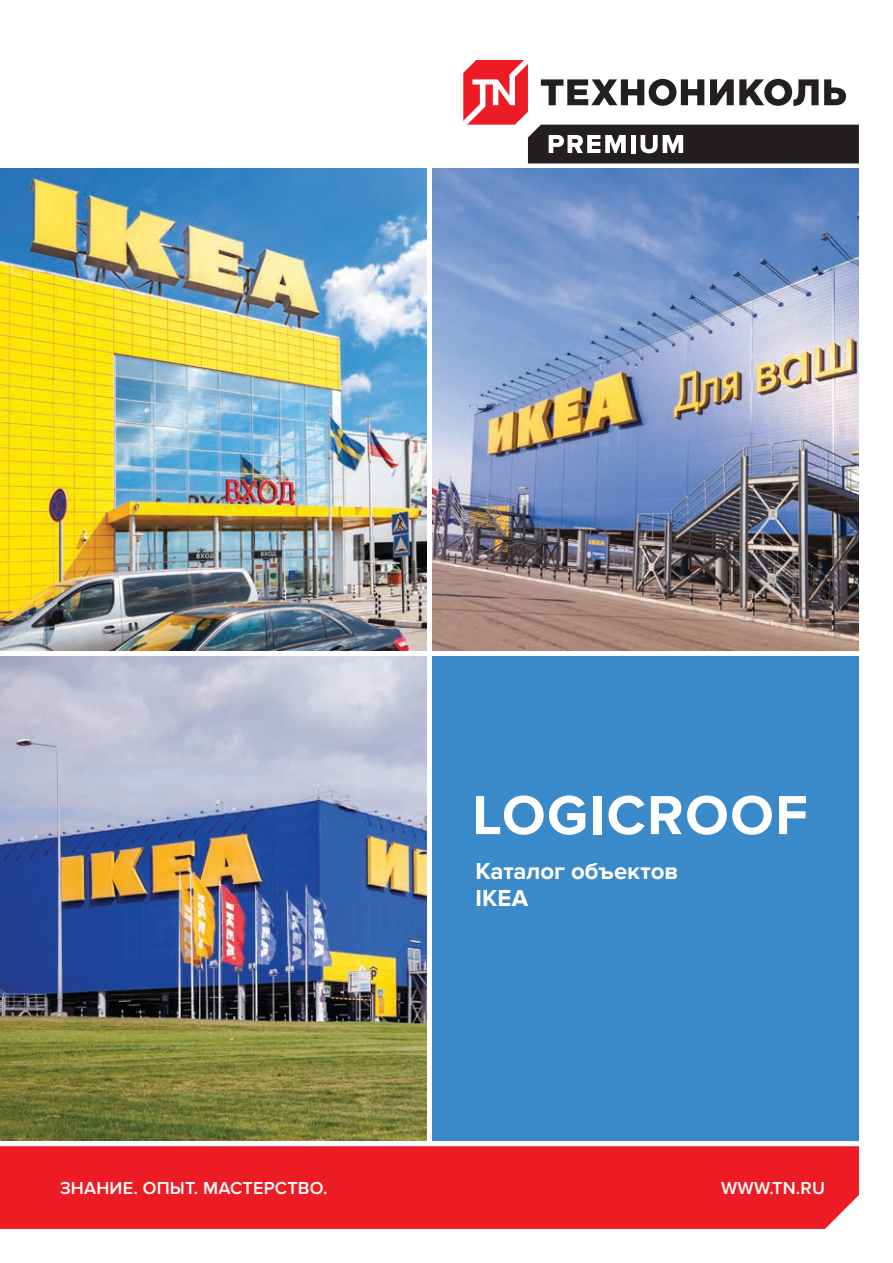
<style>
.page{position:relative;width:893px;height:1263px;background:#fff}
.page>*{position:absolute;margin:0;border:0;box-sizing:border-box;transform-origin:0 0}
.t1{font:700 57px "Proxima Nova";letter-spacing:.025em;color:#fff}
.t2{font:700 24px/27px "Proxima Nova";letter-spacing:-.005em;color:#fff}
.t3{font:600 18px "Proxima Nova";letter-spacing:.01em;color:#fff}
</style>
<div class="page">
<div style="left:0;top:1146px;width:859px;height:83px;background:#ed1c24"></div>
<div style="left:432px;top:656px;width:427px;height:484px;background:#3a89c9"></div>
<img style="left:0;top:169px;width:426px;height:482px">
<img style="left:0;top:656px;width:426px;height:484px">
<img style="left:432px;top:169px;width:427px;height:481px">
<svg style="left:463px;top:60px;width:396px;height:103px"></svg>
<h1 class="t1" style="left:472px;top:782px;width:337px">LOGICROOF</h1>
<h2 class="t2" style="left:476px;top:858px;width:204px">Каталог объектов<br>IKEA</h2>
<p class="t3" style="left:60px;top:1178px;width:269px">ЗНАНИЕ. ОПЫТ. МАСТЕРСТВО.</p>
<p class="t3" style="left:721px;top:1178px;width:105px">WWW.TN.RU</p>
</div>
